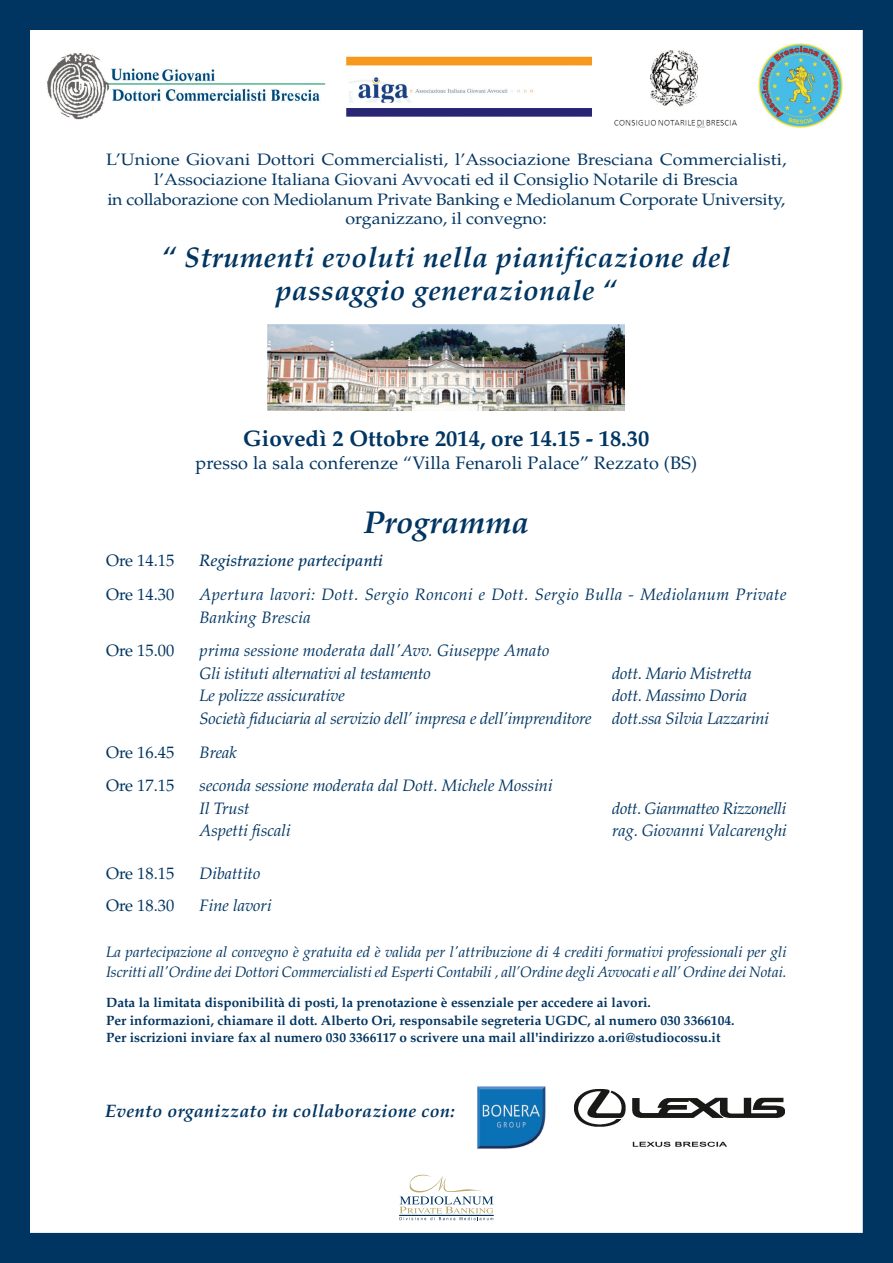
<style>
.page{position:relative;width:893px;height:1263px;background:#fff}
.page>*{position:absolute;margin:0;border:0;box-sizing:border-box;transform-origin:0 0}
.t1{font:italic 700 31.5px "Palatino LT Std";color:#003562}
.t2{font:italic 700 28.5px/33px "Palatino LT Std";letter-spacing:.015em;color:#003562;text-align:center}
.t3{font:700 22.5px "Palatino LT Std";color:#003562}
.t4{font:18px "Palatino LT Std";letter-spacing:.015em;color:#003562}
.t5{font:italic 700 18px "Palatino LT Std";letter-spacing:.015em;color:#003562}
.t6{font:italic 16.5px/22.8px "Palatino LT Std";color:#003562}
.t7{font:16.5px/19.8px "Palatino LT Std";color:#003562;text-align:center;scale:1.08 1}
.t8{font:italic 16.5px/22.8px "Palatino LT Std";letter-spacing:.025em;color:#003562}
.t9{font:16.5px "Palatino LT Std";color:#003562}
.t10{font:italic 500 16.5px "Palatino LT Std";letter-spacing:.01em;color:#003562}
.t11{font:italic 16.5px "Palatino LT Std";letter-spacing:-.02em;color:#003562}
.t12{font:italic 15px/19.5px "Palatino LT Std";letter-spacing:-.01em;color:#003562}
.t13{font:700 13.5px/17.2px "Palatino LT Std";color:#003562}
</style>
<div class="page">
<div style="left:0;top:0;width:892px;height:1263px;border:30px solid #003562"></div>
<svg style="left:399px;top:1175px;width:94px;height:45px"></svg>
<img style="left:47px;top:53px;width:279px;height:67px">
<img style="left:346px;top:56px;width:246px;height:61px">
<img style="left:614px;top:50px;width:123px;height:78px">
<img style="left:758px;top:44px;width:85px;height:84px">
<img style="left:477px;top:1086px;width:69px;height:64px">
<img style="left:574px;top:1090px;width:210px;height:57px">
<img style="left:267px;top:324px;width:357px;height:87px">
<p class="t7" style="left:106px;top:151px;width:631px">L’Unione Giovani Dottori Commercialisti, l’Associazione Bresciana Commercialisti, l’Associazione Italiana Giovani Avvocati ed il Consiglio Notarile di Brescia<br>in collaborazione con Mediolanum Private Banking e Mediolanum Corporate University, organizzano, il convegno:</p>
<h2 class="t2" style="left:162px;top:244px;width:570px">“ Strumenti evoluti nella pianificazione del passaggio generazionale “</h2>
<h3 class="t3" style="left:243px;top:430px;width:408px">Giovedì 2 Ottobre 2014, ore 14.15 - 18.30</h3>
<p class="t4" style="left:195px;top:456px;width:503px">presso la sala conferenze “Villa Fenaroli Palace” Rezzato (BS)</p>
<h1 class="t1" style="left:363px;top:510px;width:167px">Programma</h1>
<p class="t9" style="left:106px;top:554px;width:70px">Ore 14.15</p>
<p class="t10" style="left:200px;top:551px;width:185px">Registrazione partecipanti</p>
<p class="t9" style="left:106px;top:588px;width:70px">Ore 14.30</p>
<p class="t8" style="left:199px;top:584px;width:589px">Apertura lavori: Dott. Sergio Ronconi e Dott. Sergio Bulla - Mediolanum Private<br>Banking Brescia</p>
<p class="t9" style="left:106px;top:644px;width:70px">Ore 15.00</p>
<p class="t6" style="left:200px;top:641px;width:351px">prima sessione moderata dall'Avv. Giuseppe Amato<br>Gli istituti alternativi al testamento</p>
<p class="t6" style="left:612px;top:663px;width:141px">dott. Mario Mistretta</p>
<p class="t6" style="left:200px;top:686px;width:147px">Le polizze assicurative</p>
<p class="t6" style="left:200px;top:686px;width:571px;text-indent:412px">dott. Massimo Doria<br>Società fiduciaria al servizio dell’ impresa e dell’imprenditore dott.ssa Silvia Lazzarini</p>
<p class="t9" style="left:106px;top:746px;width:70px">Ore 16.45</p>
<p class="t6" style="left:200px;top:742px;width:39px">Break</p>
<p class="t9" style="left:106px;top:779px;width:70px">Ore 17.15</p>
<p class="t6" style="left:200px;top:776px;width:355px">seconda sessione moderata dal Dott. Michele Mossini<br>Il Trust</p>
<p class="t11" style="left:612px;top:801px;width:176px">dott. Gianmatteo Rizzonelli</p>
<p class="t6" style="left:200px;top:821px;width:92px">Aspetti fiscali</p>
<p class="t6" style="left:612px;top:821px;width:176px">rag. Giovanni Valcarenghi</p>
<p class="t9" style="left:106px;top:867px;width:70px">Ore 18.15</p>
<p class="t6" style="left:200px;top:863px;width:62px">Dibattito</p>
<p class="t9" style="left:106px;top:899px;width:70px">Ore 18.30</p>
<p class="t6" style="left:200px;top:895px;width:73px">Fine lavori</p>
<p class="t12" style="left:106px;top:944px;width:682px">La partecipazione al convegno è gratuita ed è valida per l'attribuzione di 4 crediti formativi professionali per gli<br>Iscritti all'Ordine dei Dottori Commercialisti ed Esperti Contabili , all’Ordine degli Avvocati e all’ Ordine dei Notai.</p>
<p class="t13" style="left:106px;top:995px;width:630px">Data la limitata disponibilità di posti, la prenotazione è essenziale per accedere ai lavori.<br>Per informazioni, chiamare il dott. Alberto Ori, responsabile segreteria UGDC, al numero 030 3366104.<br>Per iscrizioni inviare fax al numero 030 3366117 o scrivere una mail all'indirizzo a.ori@studiocossu.it</p>
<p class="t5" style="left:105px;top:1104px;width:351px">Evento organizzato in collaborazione con:</p>
</div>
